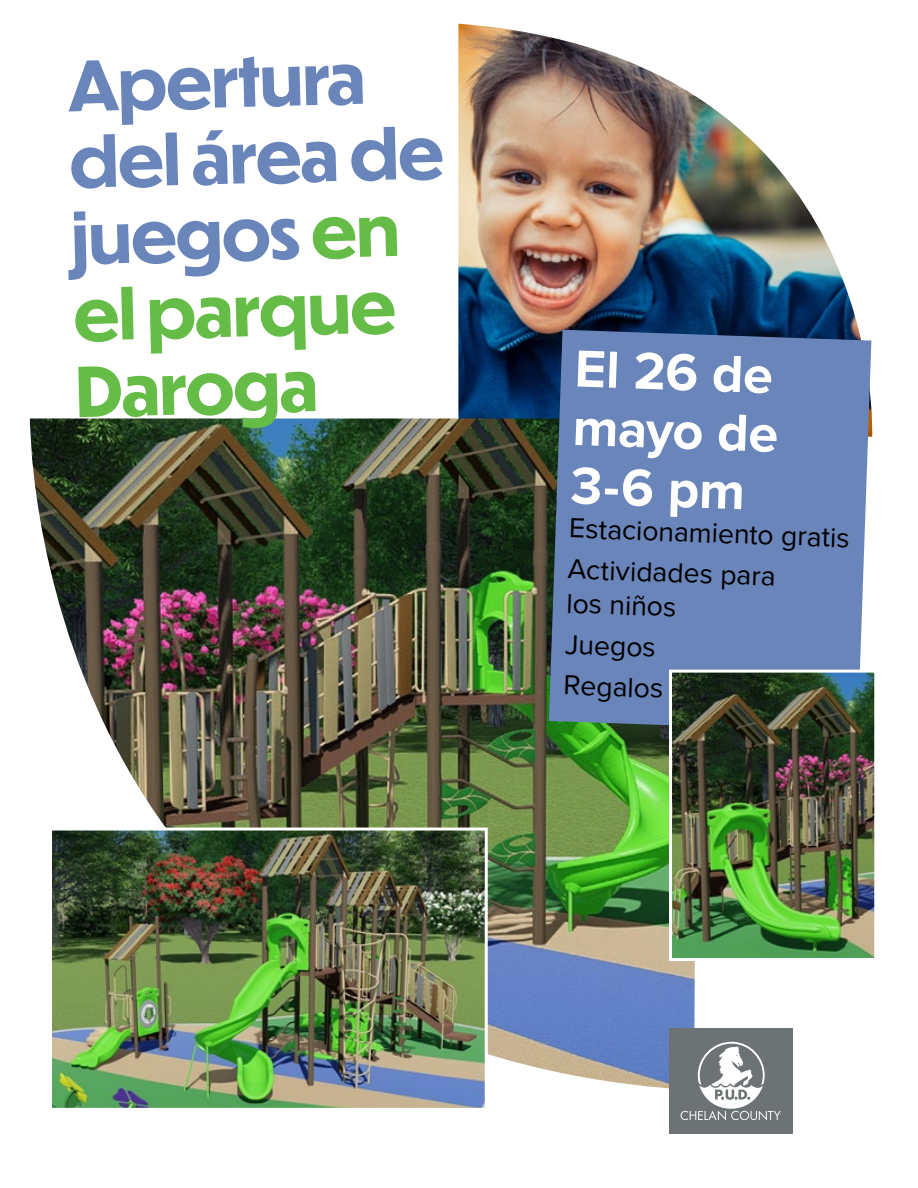
<style>
.page{position:relative;width:918px;height:1188px;background:#fff}
.page>*{position:absolute;margin:0;border:0;box-sizing:border-box;transform-origin:0 0}
.t1{font:700 67.5px/76.3px "Dunbar Tall";color:#6985ba}
.t2{font:700 54px/58.5px "Proxima Nova";color:#fff}
.t3{font:28.5px/41px "Proxima Nova";color:#000}
.s1{color:#65bc46}
</style>
<div class="page">
<img style="left:458px;top:24px;width:415px;height:413px">
<img style="left:29px;top:418px;width:666px;height:671px">
<div style="left:549px;top:330px;width:322px;height:402px;background:#6985ba"></div>
<img style="left:53px;top:832px;width:431px;height:275px">
<div style="left:49px;top:828px;width:439px;height:283px;border:3px solid #fff"></div>
<img style="left:673px;top:674px;width:200px;height:283px">
<div style="left:669px;top:670px;width:208px;height:291px;border:3px solid #fff"></div>
<div style="left:669px;top:1028px;width:123px;height:106px;background:#6d7375"></div>
<svg style="left:681px;top:1042px;width:100px;height:78px"></svg>
<h1 class="t1" style="left:64px;top:48px;width:377px;rotate:-2deg">Apertura del área de juegos <span class="s1">en el parque<br>Daroga</span></h1>
<h2 class="t2" style="left:576px;top:338px;width:207px;rotate:2deg">El 26 de mayo de<br>3-6 pm</h2>
<p class="t3" style="left:570px;top:506px;width:282px;rotate:2deg">Estacionamiento gratis<br>Actividades para</p>
<p class="t3" style="left:567px;top:581px;width:111px;rotate:2deg">los niños<br>Juegos<br>Regalos</p>
</div>
